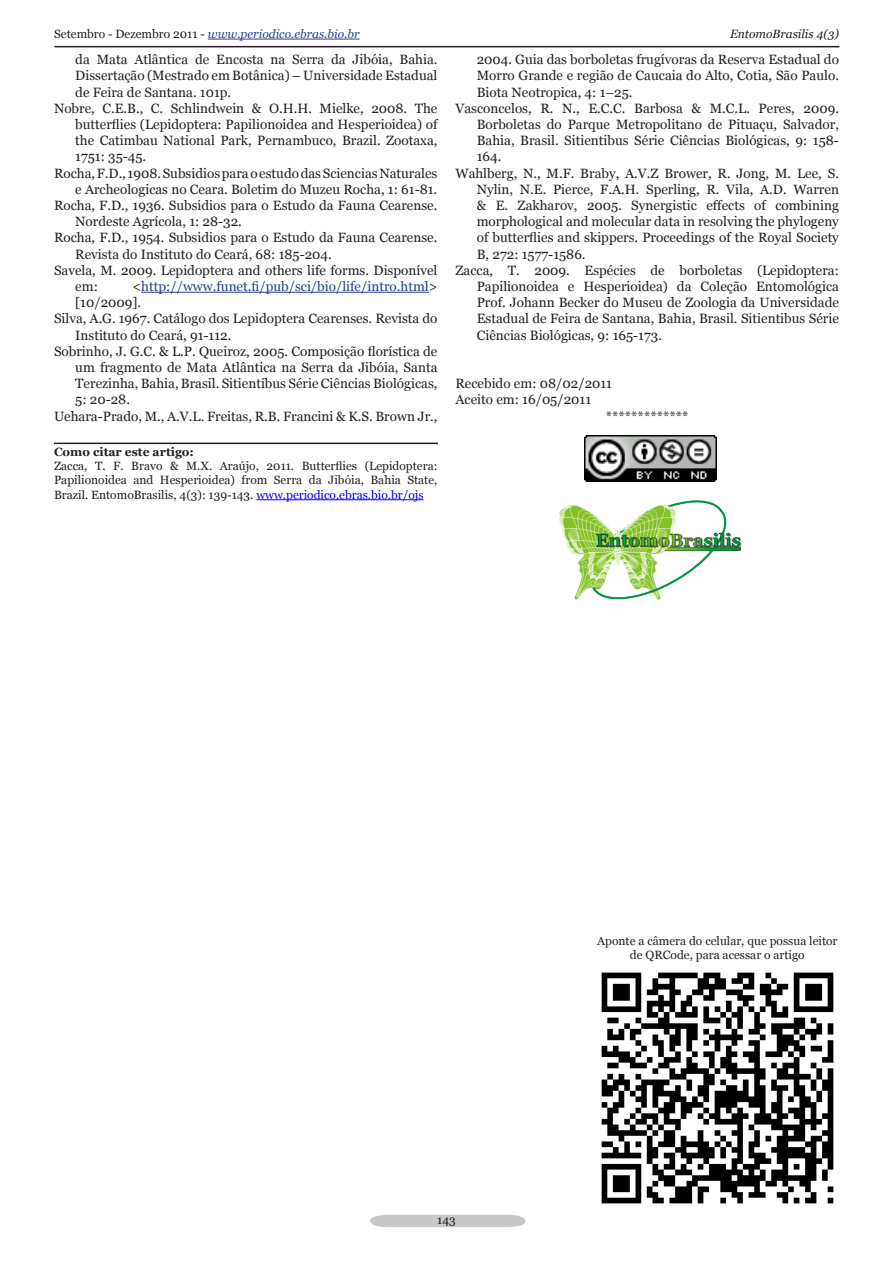
<style>
.page{position:relative;width:893px;height:1263px;background:#fff}
.page>*{position:absolute;margin:0;border:0;box-sizing:border-box;transform-origin:0 0}
.t1{font:13.5px "Georgia";color:#231f20}
.t2{font:13.5px "Georgia";color:#253f8e}
.t3{font:12px/14.4px "Georgia";color:#231f20;text-align:justify}
.t4{font:italic 12px "Georgia";color:#253f8e}
.t5{font:700 12px "Georgia";color:#231f20}
.t6{font:italic 12px "Georgia";color:#231f20}
.s1{font-style:normal;color:#231f20}
.s2{color:#231f20}
.s3{color:#00f}
</style>
<div class="page">
<hr style="left:208px;top:39px;width:152px;height:1px;background:#253f8e">
<hr style="left:54px;top:46px;width:785px;height:1px;background:#231f20">
<div style="left:370px;top:1215px;width:155px;height:12px;background:#c7c8ca"></div>
<hr style="left:141px;top:292px;width:288px;height:1px;background:#253f8e">
<hr style="left:256px;top:499px;width:168px;height:1px;background:#00f">
<img style="left:559px;top:500px;width:183px;height:100px">
<img style="left:584px;top:435px;width:132px;height:47px">
<hr style="left:54px;top:443px;width:384px;height:1px;background:#231f20">
<img style="left:601px;top:972px;width:233px;height:232px">
<p class="t4" style="left:54px;top:26px;width:307px"><span class="s1">Setembro - Dezembro 2011 -</span> www.periodico.ebras.bio.br</p>
<p class="t6" style="left:730px;top:26px;width:110px">EntomoBrasilis 4(3)</p>
<p class="t1" style="left:75px;top:51px;width:364px">da Mata Atlântica de Encosta na Serra da Jibóia, Bahia.</p>
<p class="t1" style="left:75px;top:68px;width:364px">Dissertação (Mestrado em Botânica) – Universidade Estadual</p>
<p class="t1" style="left:75px;top:84px;width:157px">de Feira de Santana. 101p.</p>
<p class="t1" style="left:54px;top:100px;width:385px">Nobre, C.E.B., C. Schlindwein &amp; O.H.H. Mielke, 2008. The</p>
<p class="t1" style="left:75px;top:116px;width:364px">butterflies (Lepidoptera: Papilionoidea and Hesperioidea) of</p>
<p class="t1" style="left:75px;top:132px;width:364px">the Catimbau National Park, Pernambuco, Brazil. Zootaxa,</p>
<p class="t1" style="left:75px;top:149px;width:73px">1751: 35-45.</p>
<p class="t1" style="left:54px;top:165px;width:385px">Rocha, F.D., 1908. Subsidios para o estudo das Sciencias Naturales</p>
<p class="t1" style="left:75px;top:181px;width:363px">e Archeologicas no Ceara. Boletim do Muzeu Rocha, 1: 61-81.</p>
<p class="t1" style="left:54px;top:197px;width:385px">Rocha, F.D., 1936. Subsidios para o Estudo da Fauna Cearense.</p>
<p class="t1" style="left:75px;top:213px;width:168px">Nordeste Agrícola, 1: 28-32.</p>
<p class="t1" style="left:54px;top:230px;width:385px">Rocha, F.D., 1954. Subsidios para o Estudo da Fauna Cearense.</p>
<p class="t1" style="left:75px;top:246px;width:258px">Revista do Instituto do Ceará, 68: 185-204.</p>
<p class="t1" style="left:54px;top:262px;width:385px">Savela, M. 2009. Lepidoptera and others life forms. Disponível</p>
<p class="t1" style="left:75px;top:278px;width:24px">em:</p>
<p class="t2" style="left:133px;top:278px;width:306px"><span class="s2">&lt;</span>http://www.funet.fi/pub/sci/bio/life/intro.html<span class="s2">&gt;</span></p>
<p class="t1" style="left:75px;top:294px;width:67px">[10/2009].</p>
<p class="t1" style="left:54px;top:311px;width:385px">Silva, A.G. 1967. Catálogo dos Lepidoptera Cearenses. Revista do</p>
<p class="t1" style="left:75px;top:327px;width:158px">Instituto do Ceará, 91-112.</p>
<p class="t1" style="left:54px;top:343px;width:385px">Sobrinho, J. G.C. &amp; L.P. Queiroz, 2005. Composição florística de</p>
<p class="t1" style="left:75px;top:359px;width:364px">um fragmento de Mata Atlântica na Serra da Jibóia, Santa</p>
<p class="t1" style="left:75px;top:375px;width:364px">Terezinha, Bahia, Brasil. Sitientibus Série Ciências Biológicas,</p>
<p class="t1" style="left:75px;top:392px;width:56px">5: 20-28.</p>
<p class="t1" style="left:54px;top:408px;width:385px">Uehara-Prado, M., A.V.L. Freitas, R.B. Francini &amp; K.S. Brown Jr.,</p>
<p class="t5" style="left:54px;top:444px;width:141px">Como citar este artigo:</p>
<p class="t3" style="left:54px;top:459px;width:385px">Zacca, T. F. Bravo &amp; M.X. Araújo, 2011. Butterflies (Lepidoptera:<br>Papilionoidea and Hesperioidea) from Serra da Jibóia, Bahia State, Brazil. EntomoBrasilis, 4(3): 139-143. <span class="s3">www.periodico.ebras.bio.br/ojs</span></p>
<p class="t1" style="left:477px;top:51px;width:364px">2004. Guia das borboletas frugívoras da Reserva Estadual do</p>
<p class="t1" style="left:477px;top:68px;width:364px">Morro Grande e região de Caucaia do Alto, Cotia, São Paulo.</p>
<p class="t1" style="left:477px;top:84px;width:157px">Biota Neotropica, 4: 1–25.</p>
<p class="t1" style="left:455px;top:100px;width:385px">Vasconcelos, R. N., E.C.C. Barbosa &amp; M.C.L. Peres, 2009.</p>
<p class="t1" style="left:477px;top:116px;width:364px">Borboletas do Parque Metropolitano de Pituaçu, Salvador,</p>
<p class="t1" style="left:477px;top:132px;width:364px">Bahia, Brasil. Sitientibus Série Ciências Biológicas, 9: 158-</p>
<p class="t1" style="left:477px;top:149px;width:26px">164.</p>
<p class="t1" style="left:455px;top:165px;width:385px">Wahlberg, N., M.F. Braby, A.V.Z Brower, R. Jong, M. Lee, S.</p>
<p class="t1" style="left:477px;top:181px;width:364px">Nylin, N.E. Pierce, F.A.H. Sperling, R. Vila, A.D. Warren</p>
<p class="t1" style="left:477px;top:197px;width:364px">&amp; E. Zakharov, 2005. Synergistic effects of combining</p>
<p class="t1" style="left:477px;top:213px;width:364px">morphological and molecular data in resolving the phylogeny</p>
<p class="t1" style="left:477px;top:230px;width:364px">of butterflies and skippers. Proceedings of the Royal Society</p>
<p class="t1" style="left:477px;top:246px;width:110px">B, 272: 1577-1586.</p>
<p class="t1" style="left:455px;top:262px;width:385px">Zacca, T. 2009. Espécies de borboletas (Lepidoptera:</p>
<p class="t1" style="left:477px;top:278px;width:364px">Papilionoidea e Hesperioidea) da Coleção Entomológica</p>
<p class="t1" style="left:477px;top:294px;width:364px">Prof. Johann Becker do Museu de Zoologia da Universidade</p>
<p class="t1" style="left:477px;top:311px;width:364px">Estadual de Feira de Santana, Bahia, Brasil. Sitientibus Série</p>
<p class="t1" style="left:477px;top:327px;width:187px">Ciências Biológicas, 9: 165-173.</p>
<p class="t1" style="left:455px;top:375px;width:158px">Recebido em: 08/02/2011</p>
<p class="t1" style="left:455px;top:392px;width:137px">Aceito em: 16/05/2011</p>
<p class="t1" style="left:606px;top:408px;width:84px">*************</p>
<p class="t3" style="left:597px;top:933px;width:242px;text-align:center">Aponte a câmera do celular, que possua leitor de QRCode, para acessar o artigo</p>
<p class="t3" style="left:437px;top:1213px;width:20px">143</p>
</div>
